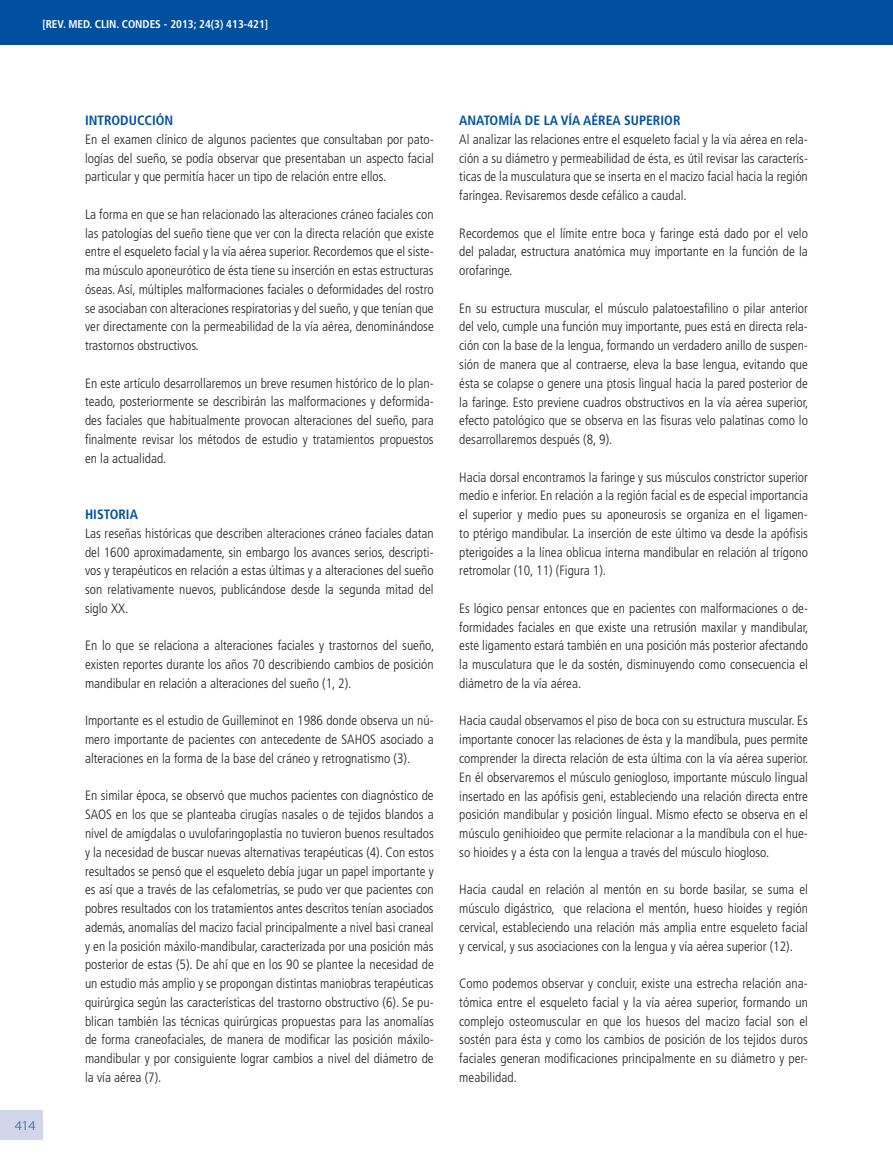
<style>
.page{position:relative;width:893px;height:1170px;background:#fff}
.page>*{position:absolute;margin:0;border:0;box-sizing:border-box;transform-origin:0 0}
.t1{font:300 condensed 13.5px/18.8px "Frutiger";color:#231f20;text-align:justify}
.t2{font:700 condensed 13.5px "Frutiger";color:#01509f}
.t3{font:300 13.5px "Myriad Pro";color:#01509f;scale:1.1 1}
.t4{font:700 condensed 11.25px "Frutiger";color:#fff}
</style>
<div class="page">
<div style="left:0;top:1110px;width:43px;height:30px;background:#d2d6eb"></div>
<div style="left:0;top:0;width:893px;height:44px;background:#01509f"></div>
<p class="t4" style="left:42px;top:17px;width:227px">[REV. MED. CLIN. CONDES - 2013; 24(3) 413-421]</p>
<p class="t3" style="left:15px;top:1117px;width:21px">414</p>
<p class="t2" style="left:85px;top:112px;width:90px">INTRODUCCIÓN</p>
<p class="t1" style="left:85px;top:130px;width:350px">En el examen clínico de algunos pacientes que consultaban por pato&shy;logías del sueño, se podía observar que presentaban un aspecto facial particular y que permitía hacer un tipo de relación entre ellos.</p>
<p class="t1" style="left:85px;top:205px;width:350px">La forma en que se han relacionado las alteraciones cráneo faciales con las patologías del sueño tiene que ver con la directa relación que existe entre el esqueleto facial y la vía aérea superior. Recordemos que el siste&shy;ma músculo aponeurótico de ésta tiene su inserción en estas estructuras óseas. Así, múltiples malformaciones faciales o deformidades del rostro se asociaban con alteraciones respiratorias y del sueño, y que tenían que ver directamente con la permeabilidad de la vía aérea, denominándose trastornos obstructivos.</p>
<p class="t1" style="left:85px;top:374px;width:350px">En este artículo desarrollaremos un breve resumen histórico de lo plan&shy;teado, posteriormente se describirán las malformaciones y deformida&shy;des faciales que habitualmente provocan alteraciones del sueño, para finalmente revisar los métodos de estudio y tratamientos propuestos en la actualidad.</p>
<p class="t2" style="left:85px;top:506px;width:54px">HISTORIA</p>
<p class="t1" style="left:85px;top:524px;width:350px">Las reseñas históricas que describen alteraciones cráneo faciales datan del 1600 aproximadamente, sin embargo los avances serios, descripti&shy;vos y terapéuticos en relación a estas últimas y a alteraciones del sueño son relativamente nuevos, publicándose desde la segunda mitad del siglo XX.</p>
<p class="t1" style="left:85px;top:636px;width:351px">En lo que se relaciona a alteraciones faciales y trastornos del sueño, existen reportes durante los años 70 describiendo cambios de posición mandibular en relación a alteraciones del sueño (1, 2).</p>
<p class="t1" style="left:85px;top:711px;width:350px">Importante es el estudio de Guilleminot en 1986 donde observa un nú&shy;mero importante de pacientes con antecedente de SAHOS asociado a alteraciones en la forma de la base del cráneo y retrognatismo (3).</p>
<p class="t1" style="left:85px;top:786px;width:350px">En similar época, se observó que muchos pacientes con diagnóstico de SAOS en los que se planteaba cirugías nasales o de tejidos blandos a nivel de amígdalas o uvulofaringoplastía no tuvieron buenos resultados y la necesidad de buscar nuevas alternativas terapéuticas (4). Con estos resultados se pensó que el esqueleto debía jugar un papel importante y es así que a través de las cefalometrías, se pudo ver que pacientes con pobres resultados con los tratamientos antes descritos tenían asociados además, anomalías del macizo facial principalmente a nivel basi craneal y en la posición máxilo-mandibular, caracterizada por una posición más posterior de estas (5). De ahí que en los 90 se plantee la necesidad de un estudio más amplio y se propongan distintas maniobras terapéuticas quirúrgica según las características del trastorno obstructivo (6). Se pu&shy;blican también las técnicas quirúrgicas propuestas para las anomalías de forma craneofaciales, de manera de modificar las posición máxilo&shy;mandibular y por consiguiente lograr cambios a nivel del diámetro de la vía aérea (7).</p>
<p class="t2" style="left:459px;top:112px;width:223px">ANATOMÍA DE LA VÍA AÉREA SUPERIOR</p>
<p class="t1" style="left:459px;top:130px;width:350px">Al analizar las relaciones entre el esqueleto facial y la vía aérea en rela&shy;ción a su diámetro y permeabilidad de ésta, es útil revisar las caracterís&shy;ticas de la musculatura que se inserta en el macizo facial hacia la región faríngea. Revisaremos desde cefálico a caudal.</p>
<p class="t1" style="left:459px;top:224px;width:350px">Recordemos que el límite entre boca y faringe está dado por el velo del paladar, estructura anatómica muy importante en la función de la orofaringe.</p>
<p class="t1" style="left:459px;top:299px;width:351px">En su estructura muscular, el músculo palatoestafilino o pilar anterior del velo, cumple una función muy importante, pues está en directa rela&shy;ción con la base de la lengua, formando un verdadero anillo de suspen&shy;sión de manera que al contraerse, eleva la base lengua, evitando que ésta se colapse o genere una ptosis lingual hacia la pared posterior de la faringe. Esto previene cuadros obstructivos en la vía aérea superior, efecto patológico que se observa en las fisuras velo palatinas como lo desarrollaremos después (8, 9).</p>
<p class="t1" style="left:459px;top:467px;width:350px">Hacia dorsal encontramos la faringe y sus músculos constrictor superior medio e inferior. En relación a la región facial es de especial importancia el superior y medio pues su aponeurosis se organiza en el ligamen&shy;to ptérigo mandibular. La inserción de este último va desde la apófisis pterigoides a la línea oblicua interna mandibular en relación al trígono retromolar (10, 11) (Figura 1).</p>
<p class="t1" style="left:459px;top:599px;width:351px">Es lógico pensar entonces que en pacientes con malformaciones o de&shy;formidades faciales en que existe una retrusión maxilar y mandibular, este ligamento estará también en una posición más posterior afectando la musculatura que le da sostén, disminuyendo como consecuencia el diámetro de la vía aérea.</p>
<p class="t1" style="left:459px;top:711px;width:351px">Hacia caudal observamos el piso de boca con su estructura muscular. Es importante conocer las relaciones de ésta y la mandíbula, pues permite comprender la directa relación de esta última con la vía aérea superior.<br>En él observaremos el músculo geniogloso, importante músculo lingual insertado en las apófisis geni, estableciendo una relación directa entre posición mandibular y posición lingual. Mismo efecto se observa en el músculo genihioideo que permite relacionar a la mandíbula con el hue&shy;so hioides y a ésta con la lengua a través del músculo hiogloso.</p>
<p class="t1" style="left:459px;top:880px;width:350px">Hacia caudal en relación al mentón en su borde basilar, se suma el músculo digástrico, que relaciona el mentón, hueso hioides y región cervical, estableciendo una relación más amplia entre esqueleto facial y cervical, y sus asociaciones con la lengua y vía aérea superior (12).</p>
<p class="t1" style="left:459px;top:974px;width:350px">Como podemos observar y concluir, existe una estrecha relación ana&shy;tómica entre el esqueleto facial y la vía aérea superior, formando un complejo osteomuscular en que los huesos del macizo facial son el sostén para ésta y como los cambios de posición de los tejidos duros faciales generan modificaciones principalmente en su diámetro y per&shy;meabilidad.</p>
</div>
